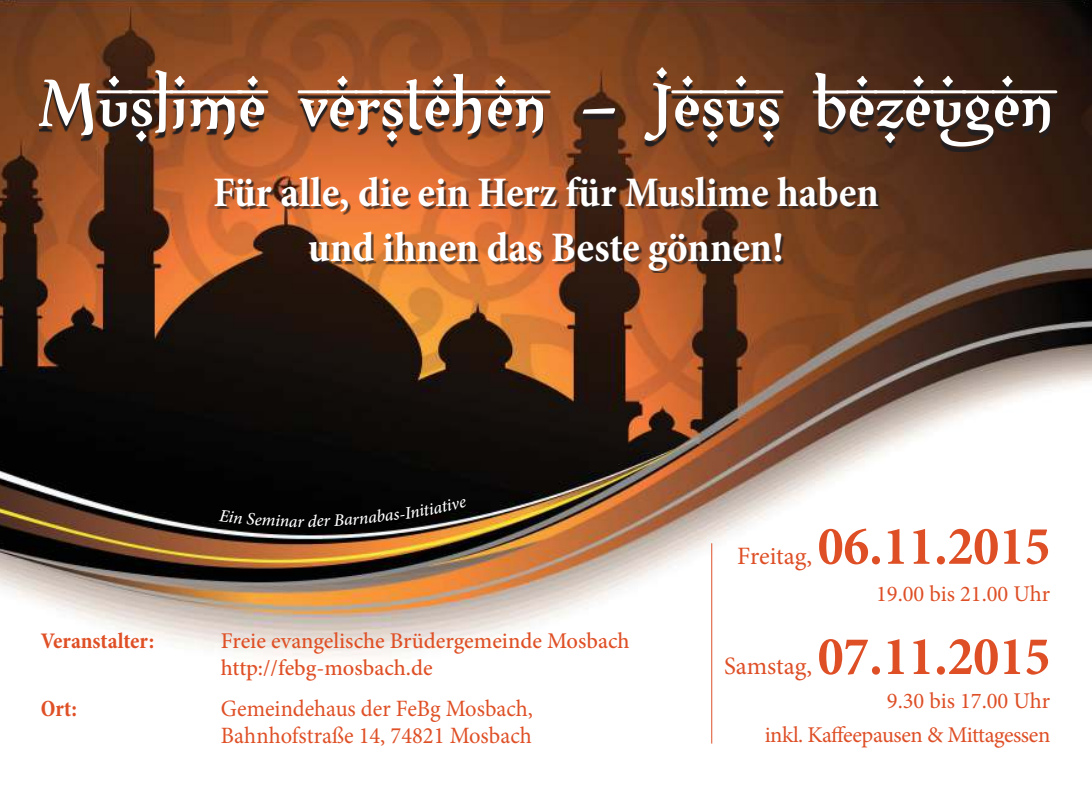
<style>
.page{position:relative;width:1092px;height:787px;background:#fff}
.page>*{position:absolute;margin:0;border:0;box-sizing:border-box;transform-origin:0 0}
.t1{font:66.25px "XXIIARABIAN ONENIGHTSTAND Bold";color:#fff}
.t2{font:700 condensed 55px "Minion Pro";color:#de4f26}
.t3{font:700 condensed 42.5px/55px "Minion Pro";color:#fff;text-align:center}
.t4{font:23.5px/27px "Minion Pro";color:#df5026;scale:.96 1}
.t5{font:700 condensed 23.5px "Minion Pro";color:#df5026;scale:.96 1}
.t6{font:500 22.5px/27px "Minion Pro";color:#df5026}
.t7{font:22.5px/34px "Minion Pro";letter-spacing:-.015em;color:#de4f26;text-align:right}
.t8{font:700 condensed 22.5px "Minion Pro";letter-spacing:-.005em;color:#df5026}
.t9{font:italic 500 17.5px "Minion Pro";color:#fff}
.s1{font-weight:400;font-stretch:normal;font-size:25px}
</style>
<div class="page">
<img style="left:0;top:0;width:1091px;height:744px">
<hr style="left:711px;top:543px;width:1px;height:200px;background:#df5026">
<svg style="left:39px;top:73px;width:1018px;height:78px;background:#6b3b20"></svg>
<div style="left:217px;top:179px;width:663px;height:94px;background:#231f20;opacity:.75"></div>
<svg style="left:219px;top:510px;width:78px;height:17px"></svg>
<svg style="left:308px;top:499px;width:159px;height:28px;background:#0b0a0a"></svg>
<h1 class="t1" style="left:38px;top:67px;width:1016px">Muslime verstehen – Jesus bezeugen</h1>
<h3 class="t3" style="left:213px;top:169px;width:667px">Für alle, die ein Herz für Muslime haben und ihnen das Beste gönnen!</h3>
<p class="t9" style="left:297px;top:510px;width:8px">r</p>
<p class="t8" style="left:41px;top:632px;width:115px">Veranstalter:</p>
<p class="t6" style="left:221px;top:629px;width:410px">Freie evangelische Brüdergemeinde Mosbach http://febg-mosbach.de</p>
<p class="t5" style="left:41px;top:700px;width:39px">Ort:</p>
<p class="t4" style="left:221px;top:697px;width:326px">Gemeindehaus der FeBg Mosbach,<br>Bahnhofstraße 14, 74821 Mosbach</p>
<h2 class="t2" style="left:737px;top:525px;width:314px"><span class="s1">Freitag,</span> 06.11.2015</h2>
<p class="t7" style="left:876px;top:578px;width:176px">19.00 bis 21.00 Uhr</p>
<h2 class="t2" style="left:724px;top:635px;width:328px"><span class="s1">Samstag,</span> 07.11.2015</h2>
<p class="t7" style="left:764px;top:686px;width:287px">9.30 bis 17.00 Uhr<br>inkl. Kaffeepausen &amp; Mittagessen</p>
</div>
